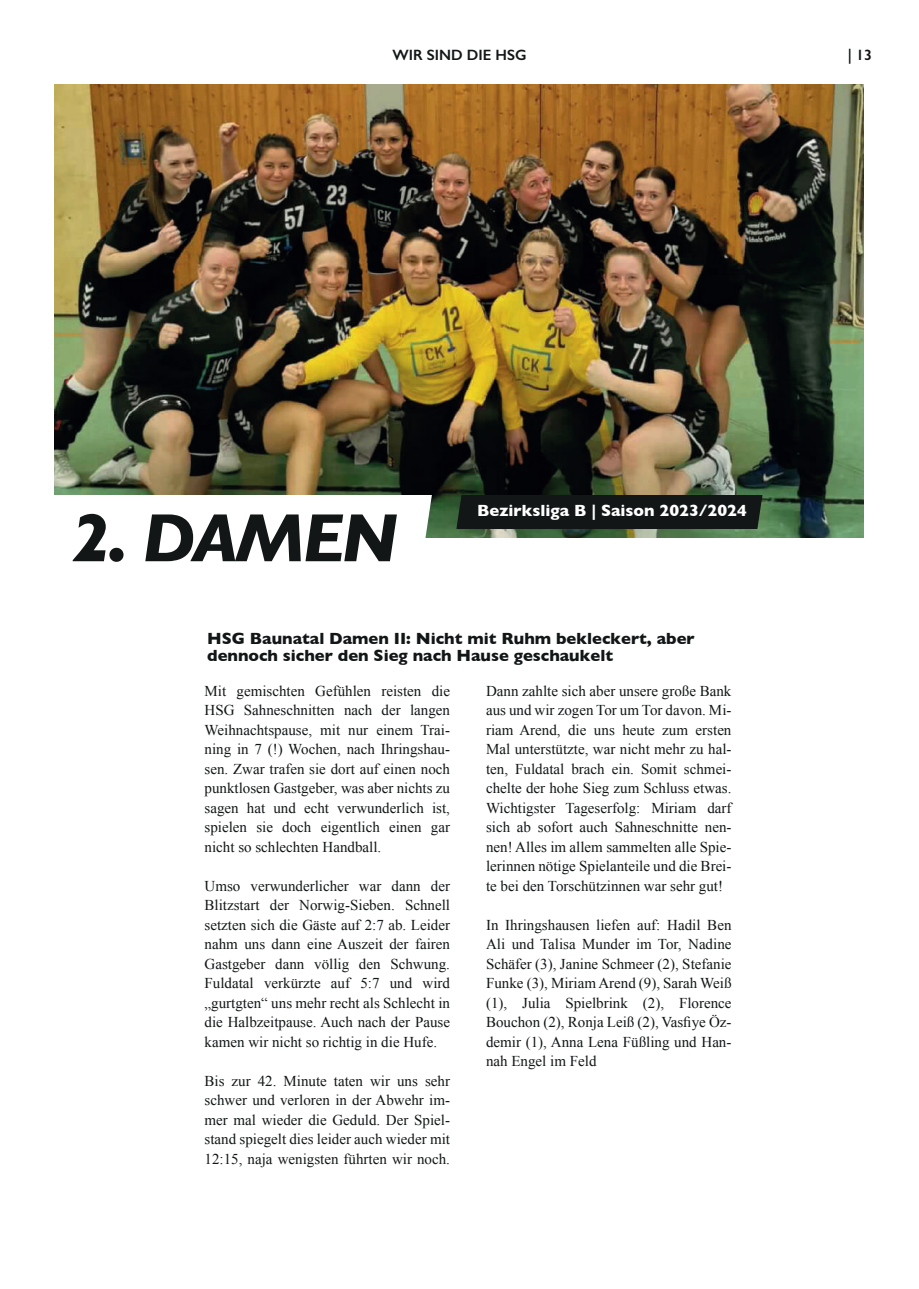
<style>
.page{position:relative;width:919px;height:1289px;background:#fff}
.page>*{position:absolute;margin:0;border:0;box-sizing:border-box;transform-origin:0 0}
.t1{font:italic 700 69px "Gill Sans";letter-spacing:-.05em;color:#121617}
.t2{font:700 16.5px/16.5px "Gill Sans";color:#121617}
.t3{font:700 16.5px "Gill Sans";color:#fff}
.t4{font:15px/19.5px "Times New Roman";color:#121617;text-align:justify}
.t5{font:600 15px "Gill Sans";color:#121617}
</style>
<div class="page">
<img style="left:55px;top:85px;width:808px;height:452px">
<div style="left:456px;top:495px;width:306px;height:34px;background:#121617"></div>
<svg style="left:55px;top:495px;width:377px;height:43px"></svg>
<p class="t5" style="left:392px;top:50px;width:136px">WIR SIND DIE HSG</p>
<p class="t5" style="left:847px;top:50px;width:26px">| 13</p>
<h1 class="t1" style="left:71px;top:514px;width:329px">2. DAMEN</h1>
<p class="t3" style="left:477px;top:505px;width:271px">Bezirksliga B | Saison 2023/2024</p>
<p class="t2" style="left:207px;top:632px;width:489px">HSG Baunatal Damen II: Nicht mit Ruhm bekleckert, aber dennoch sicher den Sieg nach Hause geschaukelt</p>
<p class="t4" style="left:204px;top:682px;width:247px">Mit gemischten Gefühlen reisten die HSG Sahneschnitten nach der langen Weihnachtspause, mit nur einem Trai&shy;ning in 7 (!) Wochen, nach Ihringshau&shy;sen. Zwar trafen sie dort auf einen noch punktlosen Gastgeber, was aber nichts zu sagen hat und echt verwunderlich ist, spielen sie doch eigentlich einen gar nicht so schlechten Handball.</p>
<p class="t4" style="left:204px;top:877px;width:247px">Umso verwunderlicher war dann der Blitzstart der Norwig-Sieben. Schnell setzten sich die Gäste auf 2:7 ab. Leider nahm uns dann eine Auszeit der fairen Gastgeber dann völlig den Schwung.<br>Fuldatal verkürzte auf 5:7 und wird „gurtgten“ uns mehr recht als Schlecht in die Halbzeitpause. Auch nach der Pause kamen wir nicht so richtig in die Hufe.</p>
<p class="t4" style="left:204px;top:1072px;width:247px">Bis zur 42. Minute taten wir uns sehr schwer und verloren in der Abwehr im&shy;mer mal wieder die Geduld. Der Spiel&shy;stand spiegelt dies leider auch wieder mit 12:15, naja wenigsten führten wir noch.</p>
<p class="t4" style="left:486px;top:682px;width:247px">Dann zahlte sich aber unsere große Bank aus und wir zogen Tor um Tor davon. Mi&shy;riam Arend, die uns heute zum ersten Mal unterstützte, war nicht mehr zu hal&shy;ten, Fuldatal brach ein. Somit schmei&shy;chelte der hohe Sieg zum Schluss etwas.<br>Wichtigster Tageserfolg: Miriam darf sich ab sofort auch Sahneschnitte nen&shy;nen! Alles im allem sammelten alle Spie&shy;lerinnen nötige Spielanteile und die Brei&shy;te bei den Torschützinnen war sehr gut!</p>
<p class="t4" style="left:486px;top:916px;width:247px">In Ihringshausen liefen auf: Hadil Ben Ali und Talisa Munder im Tor, Nadine Schäfer (3), Janine Schmeer (2), Stefanie Funke (3), Miriam Arend (9), Sarah Weiß (1), Julia Spielbrink (2), Florence Bouchon (2), Ronja Leiß (2), Vasfiye Öz&shy;demir (1), Anna Lena Füßling und Han&shy;nah Engel im Feld</p>
</div>
